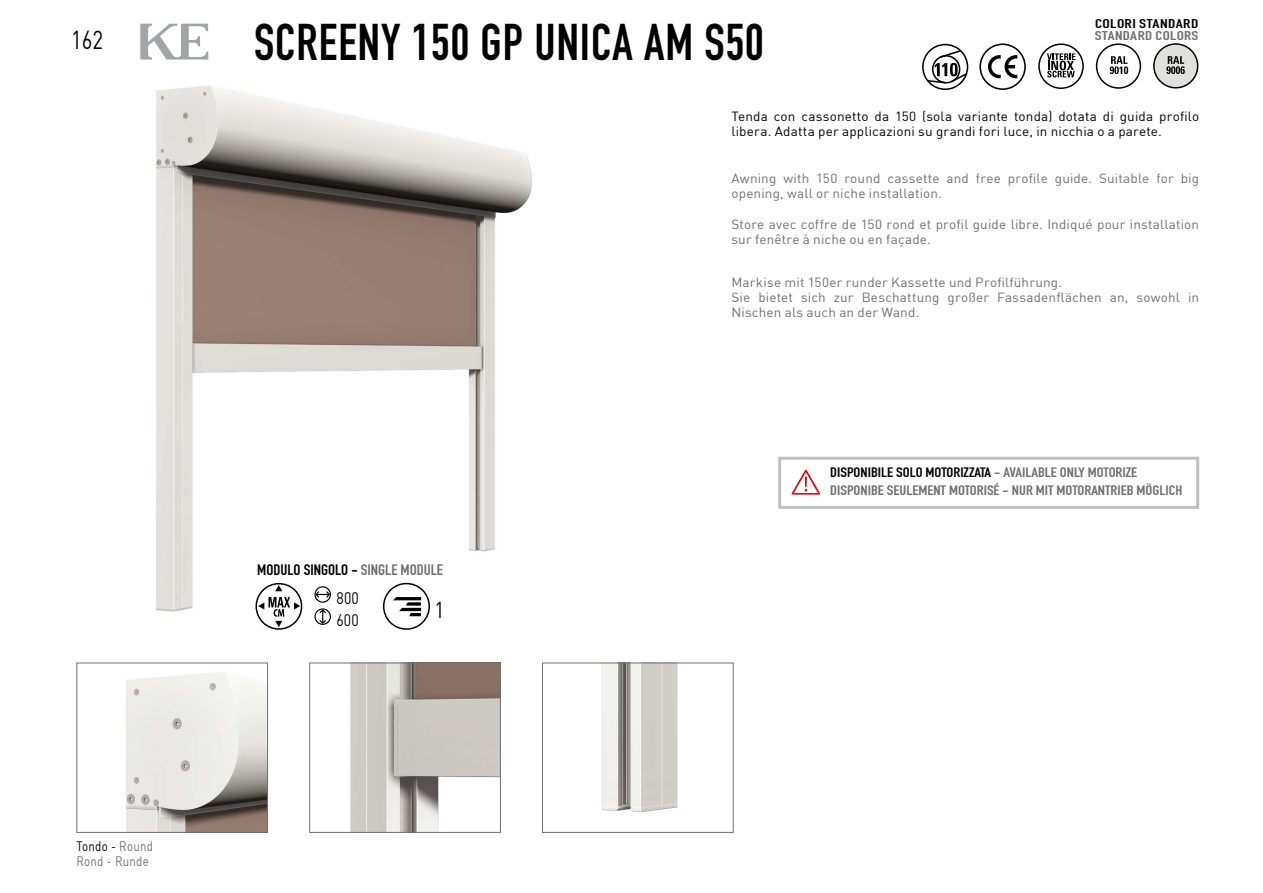
<style>
.page{position:relative;width:1263px;height:893px;background:#fff}
.page>*{position:absolute;margin:0;border:0;box-sizing:border-box;transform-origin:0 0}
.t1{font:50.85px "DIN Engschrift Std";letter-spacing:.02em;color:#000}
.t2{font:25.5px "DIN";color:#000;scale:.8 1}
.t3{font:22.5px "DIN";color:#000;scale:.85 1}
.t4{font:16.5px/22.4px "DIN";letter-spacing:.025em;color:#000;scale:.85 1}
.t5{font:15px "DIN Engschrift Std";color:#000;scale:1.1 1}
.t6{font:13.5px/18px "DIN Engschrift Std";color:#706f6f;scale:1.2 1}
.t7{font:13.5px/15px "DIN";letter-spacing:.02em;color:#706f6f;scale:.85 1}
.t8{font:13.05px/15px "DIN";letter-spacing:.01em;color:#706f6f}
.t9{font:13.05px/15px "DIN";letter-spacing:.01em;color:#000}
.t10{font:12.6px "DIN Engschrift Std";letter-spacing:.02em;color:#000;scale:1.37 1}
.t11{font:12.6px "DIN Engschrift Std";letter-spacing:.02em;color:#706f6f;scale:1.33 1}
.s1{color:#000}
.s2{color:#706f6f}
</style>
<div class="page">
<svg style="left:140px;top:24px;width:68px;height:36px"></svg>
<img style="left:156px;top:85px;width:376px;height:527px">
<img style="left:126px;top:672px;width:140px;height:159px">
<div style="left:77px;top:663px;width:191px;height:170px;border:1px solid #706f6f"></div>
<img style="left:350px;top:665px;width:149px;height:166px">
<div style="left:309px;top:663px;width:192px;height:170px;border:1px solid #706f6f"></div>
<img style="left:601px;top:665px;width:77px;height:148px">
<div style="left:542px;top:663px;width:191px;height:170px;border:1px solid #706f6f"></div>
<svg style="left:252px;top:581px;width:54px;height:49px"></svg>
<svg style="left:315px;top:609px;width:15px;height:15px"></svg>
<div style="left:314px;top:608px;width:17px;height:17px;border:1px solid #000;border-radius:50%"></div>
<svg style="left:319px;top:609px;width:7px;height:15px"></svg>
<svg style="left:315px;top:587px;width:15px;height:15px"></svg>
<div style="left:314px;top:586px;width:17px;height:17px;border:1px solid #000;border-radius:50%"></div>
<svg style="left:315px;top:591px;width:15px;height:7px"></svg>
<svg style="left:379px;top:581px;width:55px;height:49px"></svg>
<svg style="left:1039px;top:44px;width:44px;height:44px"></svg>
<div style="left:1038px;top:43px;width:46px;height:46px;border:2px solid #000;border-radius:50%"></div>
<svg style="left:1047px;top:53px;width:28px;height:24px"></svg>
<div style="left:1096px;top:43px;width:45px;height:46px;border:2px solid #000;border-radius:50%"></div>
<svg style="left:1110px;top:56px;width:18px;height:18px"></svg>
<div style="left:1154px;top:44px;width:44px;height:44px;background:#e0e0df;border-radius:50%"></div>
<div style="left:1153px;top:43px;width:45px;height:46px;border:2px solid #000;border-radius:50%"></div>
<svg style="left:1166px;top:56px;width:19px;height:18px"></svg>
<div style="left:979px;top:43px;width:47px;height:47px;border:2px solid #000;border-radius:50%"></div>
<svg style="left:988px;top:55px;width:29px;height:23px"></svg>
<svg style="left:923px;top:45px;width:44px;height:44px"></svg>
<div style="left:922px;top:44px;width:46px;height:46px;border:2px solid #000;border-radius:50%"></div>
<svg style="left:926px;top:49px;width:43px;height:35px"></svg>
<svg style="left:792px;top:469px;width:28px;height:26px"></svg>
<h2 class="t2" style="left:71px;top:23px;width:41px">162</h2>
<p class="t7" style="left:77px;top:838px;width:91px"><span class="s1">Tondo -</span> Round<br>Rond - Runde</p>
<h1 class="t1" style="left:254px;top:12px;width:511px">SCREENY 150 GP UNICA AM S50</h1>
<p class="t10" style="left:1095px;top:16px;width:77px">COLORI STANDARD</p>
<p class="t11" style="left:1095px;top:28px;width:79px">STANDARD COLORS</p>
<p class="t9" style="left:731px;top:109px;width:469px">Tenda con cassonetto da 150 (sola variante tonda) dotata di guida profilo libera. Adatta per applicazioni su grandi fori luce, in nicchia o a parete.</p>
<p class="t8" style="left:731px;top:170px;width:469px">Awning with 150 round cassette and free profile guide. Suitable for big opening, wall or niche installation.</p>
<p class="t8" style="left:731px;top:217px;width:469px">Store avec coffre de 150 rond et profil guide libre. Indiqué pour installation sur fenêtre à niche ou en façade.</p>
<p class="t8" style="left:731px;top:274px;width:469px">Markise mit 150er runder Kassette und Profilführung.<br>Sie bietet sich zur Beschattung großer Fassadenflächen an, sowohl in<br>Nischen als auch an der Wand.</p>
<p class="t5" style="left:257px;top:561px;width:170px">MODULO SINGOLO - <span class="s2">SINGLE MODULE</span></p>
<h3 class="t3" style="left:434px;top:596px;width:13px">1</h3>
<p class="t4" style="left:336px;top:586px;width:28px">800<br>600</p>
<p class="t6" style="left:830px;top:464px;width:295px"><span class="s1">DISPONIBILE SOLO MOTORIZZATA</span> - AVAILABLE ONLY MOTORIZE<br>DISPONIBE SEULEMENT MOTORISÉ - NUR MIT MOTORANTRIEB MÖGLICH</p>
</div>
